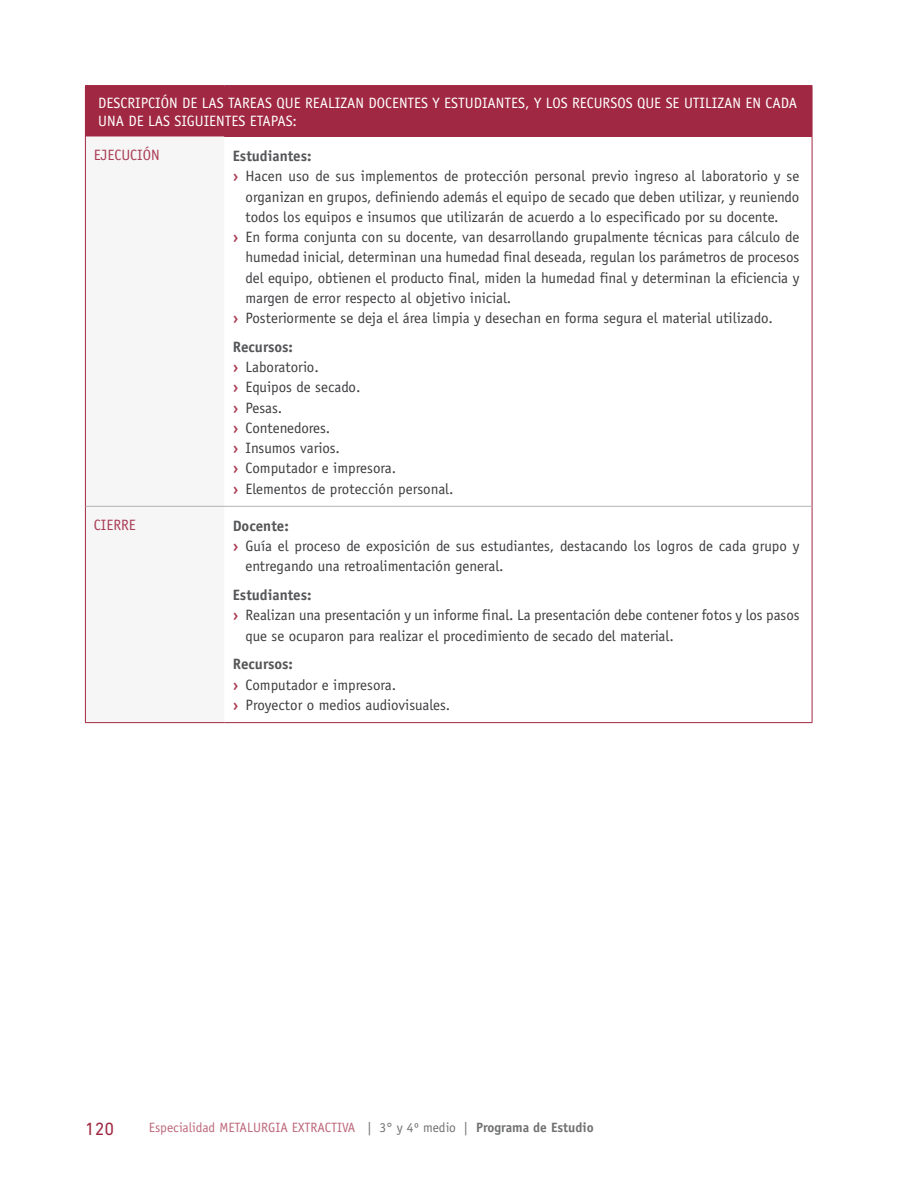
<style>
.page{position:relative;width:918px;height:1188px;background:#fff}
.page>*{position:absolute;margin:0;border:0;box-sizing:border-box;transform-origin:0 0}
.t1{font:18px "DIN Next LT Pro";color:#a02842}
.t2{font:15px/20.2px "Officina Sans";color:#3e3d40}
.t3{font:15px "Officina Sans";color:#fff}
.t4{font:700 15px "Officina Sans";color:#555658}
.t5{font:15px "Officina Sans";color:#aa3d55}
.t6{font:13.5px "Officina Sans";color:#bd687b}
.s1{font-weight:700;color:#aa3d55}
.s2{font-weight:700;color:#555658}
.s3{color:#707172}
.s4{font-weight:700;color:#707172}
</style>
<div class="page">
<div style="left:85px;top:86px;width:727px;height:50px;background:#a02842"></div>
<hr style="left:224px;top:722px;width:588px;height:1px;background:#a02842">
<hr style="left:85px;top:136px;width:1px;height:370px;background:#a02842">
<hr style="left:85px;top:506px;width:1px;height:216px;background:#a02842">
<hr style="left:85px;top:722px;width:139px;height:1px;background:#a02842">
<hr style="left:85px;top:85px;width:139px;height:2px;background:#a02842">
<hr style="left:224px;top:85px;width:588px;height:2px;background:#a02842">
<hr style="left:812px;top:87px;width:1px;height:49px;background:#a02842">
<hr style="left:812px;top:136px;width:1px;height:370px;background:#a02842">
<hr style="left:812px;top:506px;width:1px;height:216px;background:#a02842">
<hr style="left:86px;top:506px;width:138px;height:1px;background:#b1b3b4">
<hr style="left:224px;top:506px;width:588px;height:1px;background:#b1b3b4">
<p class="t3" style="left:98px;top:94px;width:17px">Descripción</p>
<p class="t3" style="left:182px;top:94px;width:28px">de las</p>
<p class="t3" style="left:228px;top:94px;width:9px">tareas</p>
<p class="t3" style="left:277px;top:94px;width:9px">que</p>
<p class="t3" style="left:305px;top:94px;width:9px">realizan</p>
<p class="t3" style="left:368px;top:94px;width:9px">docentes</p>
<p class="t3" style="left:433px;top:94px;width:20px">y estudiantes</p>
<p class="t3" style="left:525px;top:94px;width:29px">, y los</p>
<p class="t3" style="left:572px;top:94px;width:9px">recursos</p>
<p class="t3" style="left:637px;top:94px;width:9px">que</p>
<p class="t3" style="left:666px;top:94px;width:27px">se utilizan</p>
<p class="t3" style="left:745px;top:94px;width:29px">en cada</p>
<p class="t3" style="left:98px;top:112px;width:10px">una</p>
<p class="t3" style="left:128px;top:112px;width:28px">de las</p>
<p class="t3" style="left:175px;top:112px;width:8px">siguientes</p>
<p class="t3" style="left:250px;top:112px;width:8px">etapas</p>
<p class="t3" style="left:293px;top:112px;width:6px">:</p>
<p class="t5" style="left:94px;top:147px;width:67px">EJECUCIÓN</p>
<p class="t4" style="left:233px;top:147px;width:80px">Estudiantes:</p>
<p class="t2" style="left:233px;top:166px;width:568px"><span class="s1">›</span> Hacen uso de sus implementos de protección personal previo ingreso al laboratorio y se</p>
<p class="t2" style="left:246px;top:186px;width:555px">organizan en grupos, definiendo además el equipo de secado que deben utilizar, y reuniendo</p>
<p class="t2" style="left:246px;top:207px;width:535px">todos los equipos e insumos que utilizarán de acuerdo a lo especificado por su docente.</p>
<p class="t2" style="left:233px;top:227px;width:568px"><span class="s1">›</span> En forma conjunta con su docente, van desarrollando grupalmente técnicas para cálculo de</p>
<p class="t2" style="left:246px;top:247px;width:555px">humedad inicial, determinan una humedad final deseada, regulan los parámetros de procesos</p>
<p class="t2" style="left:246px;top:267px;width:555px">del equipo, obtienen el producto final, miden la humedad final y determinan la eficiencia y</p>
<p class="t2" style="left:246px;top:288px;width:267px">margen de error respecto al objetivo inicial.</p>
<p class="t2" style="left:233px;top:308px;width:542px"><span class="s1">›</span> Posteriormente se deja el área limpia y desechan en forma segura el material utilizado.</p>
<p class="t2" style="left:233px;top:337px;width:222px"><span class="s2">Recursos:<br></span><span class="s1">›</span> Laboratorio.<br><span class="s1">›</span> Equipos de secado.<br><span class="s1">›</span> Pesas.<br><span class="s1">›</span> Contenedores.<br><span class="s1">›</span> Insumos varios.<br><span class="s1">›</span> Computador e impresora.<br><span class="s1">›</span> Elementos de protección personal.</p>
<p class="t5" style="left:94px;top:516px;width:43px">CIERRE</p>
<p class="t4" style="left:233px;top:516px;width:58px">Docente:</p>
<p class="t2" style="left:233px;top:536px;width:568px"><span class="s1">›</span> Guía el proceso de exposición de sus estudiantes, destacando los logros de cada grupo y</p>
<p class="t2" style="left:245px;top:556px;width:260px">entregando una retroalimentación general.</p>
<p class="t4" style="left:233px;top:586px;width:80px">Estudiantes:</p>
<p class="t2" style="left:233px;top:605px;width:568px"><span class="s1">›</span> Realizan una presentación y un informe final. La presentación debe contener fotos y los pasos</p>
<p class="t2" style="left:246px;top:625px;width:430px">que se ocuparon para realizar el procedimiento de secado del material.</p>
<p class="t2" style="left:233px;top:654px;width:219px"><span class="s2">Recursos:<br></span><span class="s1">›</span> Computador e impresora.<br><span class="s1">›</span> Proyector o medios audiovisuales.</p>
<p class="t1" style="left:85px;top:1118px;width:31px">120</p>
<p class="t6" style="left:149px;top:1120px;width:446px">Especialidad Metalurgia Extractiva <span class="s3">| 3° y 4º medio |</span> <span class="s4">Programa de Estudio</span></p>
</div>
